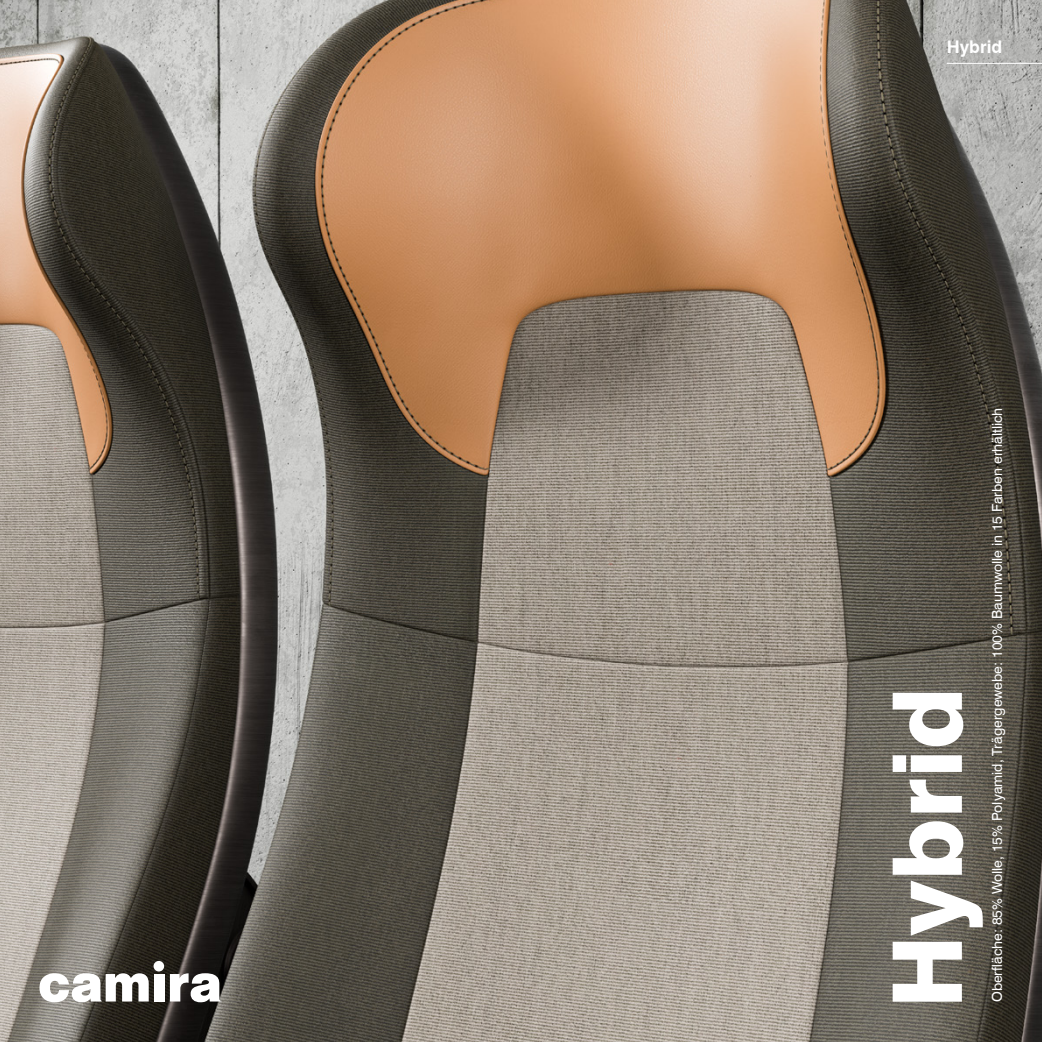
<style>
.page{position:relative;width:1042px;height:1042px;background:#fff}
.page>*{position:absolute;margin:0;border:0;box-sizing:border-box;transform-origin:0 0}
.t1{font:800 96.25px "Swiss 721 BT";color:#fff}
.t2{font:700 17.5px "Swiss 721 BT";color:#fff}
.t3{font:14px "Swiss 721 BT";color:#fff}
</style>
<div class="page">
<img style="left:0;top:0;width:1042px;height:1042px">
<svg style="left:39px;top:973px;width:110px;height:29px"></svg>
<div style="left:154px;top:974px;width:10px;height:27px;background:#fff"></div>
<svg style="left:170px;top:973px;width:50px;height:29px"></svg>
<div style="left:154px;top:961px;width:10px;height:10px;background:#fff;border-radius:50%"></div>
<hr style="left:947px;top:63px;width:95px;height:1px;background:#fff">
<p class="t2" style="left:947px;top:36px;width:57px">Hybrid</p>
<h1 class="t1" style="left:869px;top:1008px;width:323px;rotate:-90deg">Hybrid</h1>
<p class="t3" style="left:989px;top:1002px;width:596px;rotate:-90deg">Oberfläche: 85% Wolle, 15% Polyamid, Trägergewebe: 100% Baumwolle in 15 Farben erhältlich</p>
</div>
